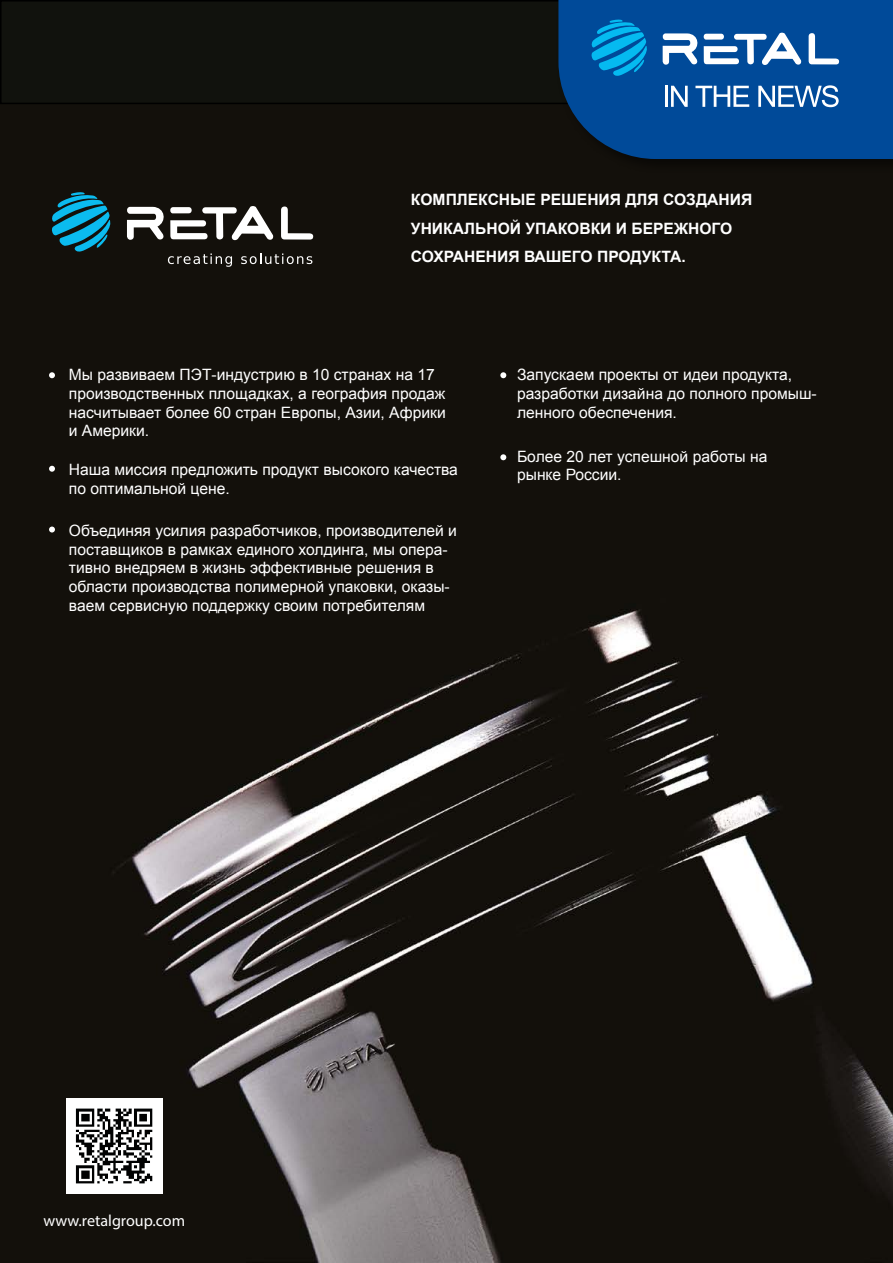
<style>
.page{position:relative;width:893px;height:1263px;background:#fff}
.page>*{position:absolute;margin:0;border:0;box-sizing:border-box;transform-origin:0 0}
.t1{font:16.05px "Myriad Pro";color:#fff}
.t2{font:15.6px/18.8px "Arial";color:#fff}
.t3{font:700 15.6px/28.2px "Arial";color:#fff}
</style>
<div class="page">
<img style="left:0;top:104px;width:893px;height:1159px">
<img style="left:67px;top:1098px;width:95px;height:95px">
<svg style="left:126px;top:206px;width:148px;height:36px"></svg>
<svg style="left:281px;top:207px;width:32px;height:33px"></svg>
<svg style="left:52px;top:192px;width:60px;height:60px;background:#0e6881"></svg>
<svg style="left:168px;top:253px;width:64px;height:14px"></svg>
<svg style="left:241px;top:253px;width:71px;height:11px"></svg>
<svg style="left:500px;top:372px;width:6px;height:6px"></svg>
<svg style="left:49px;top:372px;width:6px;height:6px"></svg>
<svg style="left:49px;top:466px;width:6px;height:6px"></svg>
<svg style="left:49px;top:526px;width:6px;height:6px"></svg>
<svg style="left:500px;top:454px;width:6px;height:6px"></svg>
<div style="left:1px;top:1px;width:891px;height:102px;background:#11120d"></div>
<div style="left:0;top:0;width:893px;height:104px;border:2px solid #000"></div>
<div style="left:556px;top:0;width:337px;height:174px;background:#100e09"></div>
<div style="left:558px;top:0;width:335px;height:159px;background:#004a99"></div>
<svg style="left:661px;top:33px;width:141px;height:34px;background:#6e98c5"></svg>
<svg style="left:809px;top:33px;width:30px;height:31px"></svg>
<svg style="left:591px;top:19px;width:57px;height:58px;background:#0282c5"></svg>
<hr style="left:665px;top:86px;width:3px;height:21px;background:#fff">
<svg style="left:671px;top:86px;width:17px;height:21px"></svg>
<svg style="left:695px;top:86px;width:54px;height:21px"></svg>
<svg style="left:758px;top:85px;width:81px;height:22px;background:#5f8dbf"></svg>
<p class="t3" style="left:411px;top:186px;width:343px">КОМПЛЕКСНЫЕ РЕШЕНИЯ ДЛЯ СОЗДАНИЯ<br>УНИКАЛЬНОЙ УПАКОВКИ И БЕРЕЖНОГО<br>СОХРАНЕНИЯ ВАШЕГО ПРОДУКТА.</p>
<p class="t2" style="left:69px;top:365px;width:378px">Мы развиваем ПЭТ-индустрию в 10 странах на 17 производственных площадках, а география продаж насчитывает более 60 стран Европы, Азии, Африки и Америки.</p>
<p class="t2" style="left:69px;top:460px;width:391px">Наша миссия предложить продукт высокого качества по оптимальной цене.</p>
<p class="t2" style="left:69px;top:521px;width:390px">Объединяя усилия разработчиков, производителей и поставщиков в рамках единого холдинга, мы опера&shy;тивно внедряем в жизнь эффективные решения в области производства полимерной упаковки, оказы&shy;ваем сервисную поддержку своим потребителям</p>
<p class="t2" style="left:517px;top:365px;width:301px">Запускаем проекты от идеи продукта, разработки дизайна до полного промыш&shy;ленного обеспечения.</p>
<p class="t2" style="left:517px;top:447px;width:252px">Более 20 лет успешной работы на рынке России.</p>
<p class="t1" style="left:43px;top:1210px;width:143px">www.retalgroup.com</p>
</div>
